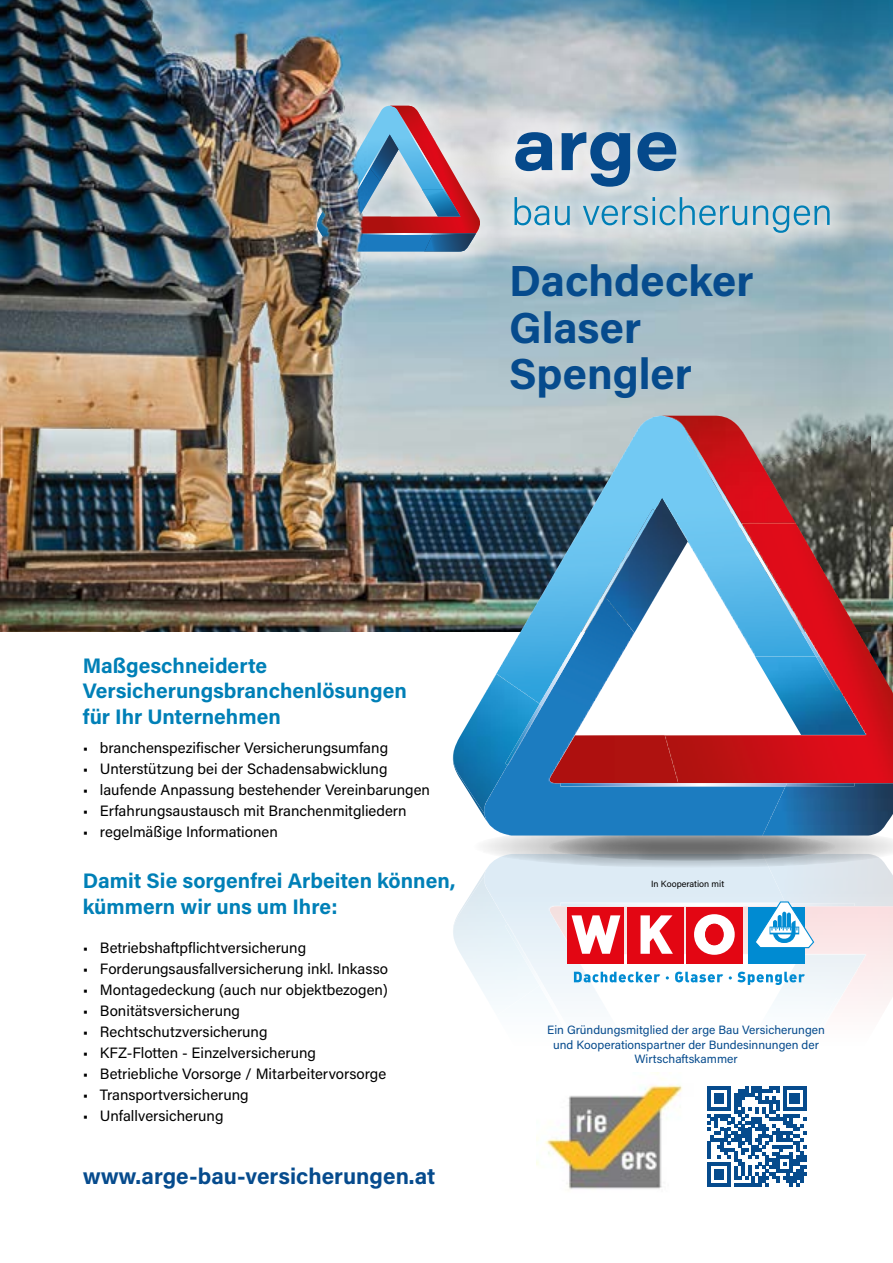
<style>
.page{position:relative;width:893px;height:1263px;background:#fff}
.page>*{position:absolute;margin:0;border:0;box-sizing:border-box;transform-origin:0 0}
.t1{font:700 43.5px/46.5px "Acumin Pro";color:#064b8d}
.t2{font:700 22.5px "Acumin Pro";color:#064b8d}
.t3{font:700 21px/25.2px "Acumin Pro";color:#0080b7}
.t4{font:15px "Acumin Pro";color:#000}
.t5{font:12px/14.4px "Acumin Pro";color:#064b8d;text-align:center}
.t6{font:9px "Acumin Pro";color:#000}
</style>
<div class="page">
<img style="left:0;top:0;width:817px;height:631px">
<img style="left:817px;top:0;width:76px;height:416px">
<svg style="left:291px;top:80px;width:564px;height:198px;background:#abb9bf"></svg>
<svg style="left:515px;top:132px;width:37px;height:39px"></svg>
<svg style="left:562px;top:132px;width:68px;height:55px;background:#6c91b5"></svg>
<svg style="left:637px;top:132px;width:39px;height:39px;background:#4779a7"></svg>
<svg style="left:514px;top:197px;width:35px;height:28px"></svg>
<svg style="left:555px;top:206px;width:15px;height:19px"></svg>
<svg style="left:583px;top:197px;width:164px;height:28px;background:#9fc4d4"></svg>
<svg style="left:753px;top:205px;width:77px;height:28px;background:#9bc1d1"></svg>
<img style="left:316px;top:106px;width:166px;height:146px">
<svg style="left:354px;top:233px;width:102px;height:1px"></svg>
<img style="left:453px;top:876px;width:87px;height:125px">
<div style="left:484px;top:868px;width:279px;height:20px;background:#ddebf5"></div>
<img style="left:655px;top:906px;width:238px;height:99px">
<img style="left:814px;top:906px;width:79px;height:1px">
<img style="left:755px;top:954px;width:111px;height:51px">
<img style="left:550px;top:906px;width:128px;height:18px">
<img style="left:816px;top:998px;width:23px;height:7px">
<img style="left:505px;top:924px;width:3px;height:61px">
<img style="left:508px;top:924px;width:147px;height:77px">
<img style="left:560px;top:903px;width:87px;height:3px">
<svg style="left:483px;top:825px;width:410px;height:43px;background:#a6c3d8"></svg>
<svg style="left:548px;top:833px;width:288px;height:28px;background:#858b90"></svg>
<img style="left:460px;top:416px;width:90px;height:216px">
<img style="left:452px;top:695px;width:32px;height:118px">
<img style="left:484px;top:498px;width:204px;height:324px">
<img style="left:550px;top:416px;width:343px;height:367px">
<img style="left:763px;top:783px;width:130px;height:52px">
<img style="left:605px;top:498px;width:82px;height:135px">
<img style="left:856px;top:656px;width:10px;height:79px">
<img style="left:755px;top:656px;width:101px;height:79px">
<div style="left:550px;top:735px;width:128px;height:48px;background:#af1210"></div>
<img style="left:661px;top:416px;width:1px;height:21px">
<img style="left:662px;top:416px;width:133px;height:107px">
<img style="left:687px;top:437px;width:132px;height:219px">
<img style="left:816px;top:656px;width:23px;height:35px">
<img style="left:690px;top:436px;width:23px;height:39px">
<img style="left:690px;top:436px;width:21px;height:35px">
<img style="left:505px;top:704px;width:3px;height:61px">
<img style="left:508px;top:511px;width:147px;height:254px">
<img style="left:605px;top:511px;width:50px;height:86px">
<img style="left:560px;top:783px;width:226px;height:3px">
<img style="left:786px;top:783px;width:68px;height:3px">
<div style="left:686px;top:907px;width:57px;height:56px;background:#e30613"></div>
<div style="left:627px;top:907px;width:56px;height:56px;background:#e30613"></div>
<div style="left:568px;top:907px;width:56px;height:56px;background:#e30613"></div>
<svg style="left:572px;top:915px;width:101px;height:40px"></svg>
<svg style="left:694px;top:914px;width:41px;height:41px"></svg>
<div style="left:705px;top:924px;width:18px;height:21px;background:#e30613;border-radius:50%"></div>
<div style="left:705px;top:924px;width:19px;height:21px;border:1px solid #e30613;border-radius:50%"></div>
<div style="left:748px;top:907px;width:56px;height:56px;background:#008bd2"></div>
<svg style="left:574px;top:972px;width:86px;height:10px"></svg>
<svg style="left:675px;top:972px;width:48px;height:10px"></svg>
<svg style="left:729px;top:972px;width:76px;height:13px"></svg>
<svg style="left:754px;top:901px;width:60px;height:48px"></svg>
<img style="left:536px;top:1072px;width:146px;height:117px">
<svg style="left:707px;top:1086px;width:100px;height:100px"></svg>
<h1 class="t1" style="left:509px;top:256px;width:246px">Dachdecker<br>Glaser<br>Spengler</h1>
<h3 class="t3" style="left:83px;top:652px;width:325px">Maßgeschneiderte<br>Versicherungsbranchenlösungen für Ihr Unternehmen</h3>
<p class="t4" style="left:83px;top:737px;width:307px">• branchenspezifischer Versicherungsumfang</p>
<p class="t4" style="left:83px;top:758px;width:306px">• Unterstützung bei der Schadensabwicklung</p>
<p class="t4" style="left:83px;top:779px;width:349px">• laufende Anpassung bestehender Vereinbarungen</p>
<p class="t4" style="left:83px;top:800px;width:325px">• Erfahrungsaustausch mit Branchenmitgliedern</p>
<p class="t4" style="left:83px;top:821px;width:196px">• regelmäßige Informationen</p>
<h3 class="t3" style="left:83px;top:867px;width:374px">Damit Sie sorgenfrei Arbeiten können, kümmern wir uns um Ihre:</h3>
<p class="t4" style="left:83px;top:937px;width:225px">• Betriebshaftpflichtversicherung</p>
<p class="t4" style="left:83px;top:958px;width:307px">• Forderungsausfallversicherung inkl. Inkasso</p>
<p class="t4" style="left:83px;top:979px;width:306px">• Montagedeckung (auch nur objektbezogen)</p>
<p class="t4" style="left:83px;top:1000px;width:159px">• Bonitätsversicherung</p>
<p class="t4" style="left:83px;top:1021px;width:186px">• Rechtschutzversicherung</p>
<p class="t4" style="left:83px;top:1042px;width:235px">• KFZ-Flotten - Einzelversicherung</p>
<p class="t4" style="left:83px;top:1063px;width:305px">• Betriebliche Vorsorge / Mitarbeitervorsorge</p>
<p class="t4" style="left:83px;top:1084px;width:167px">• Transportversicherung</p>
<p class="t4" style="left:83px;top:1105px;width:142px">• Unfallversicherung</p>
<h2 class="t2" style="left:83px;top:1160px;width:354px">www.arge-bau-versicherungen.at</h2>
<p class="t6" style="left:651px;top:878px;width:75px">In Kooperation mit</p>
<p class="t5" style="left:547px;top:1022px;width:279px">Ein Gründungsmitglied der arge Bau Versicherungen und Kooperationspartner der Bundesinnungen der<br>Wirtschaftskammer</p>
</div>
